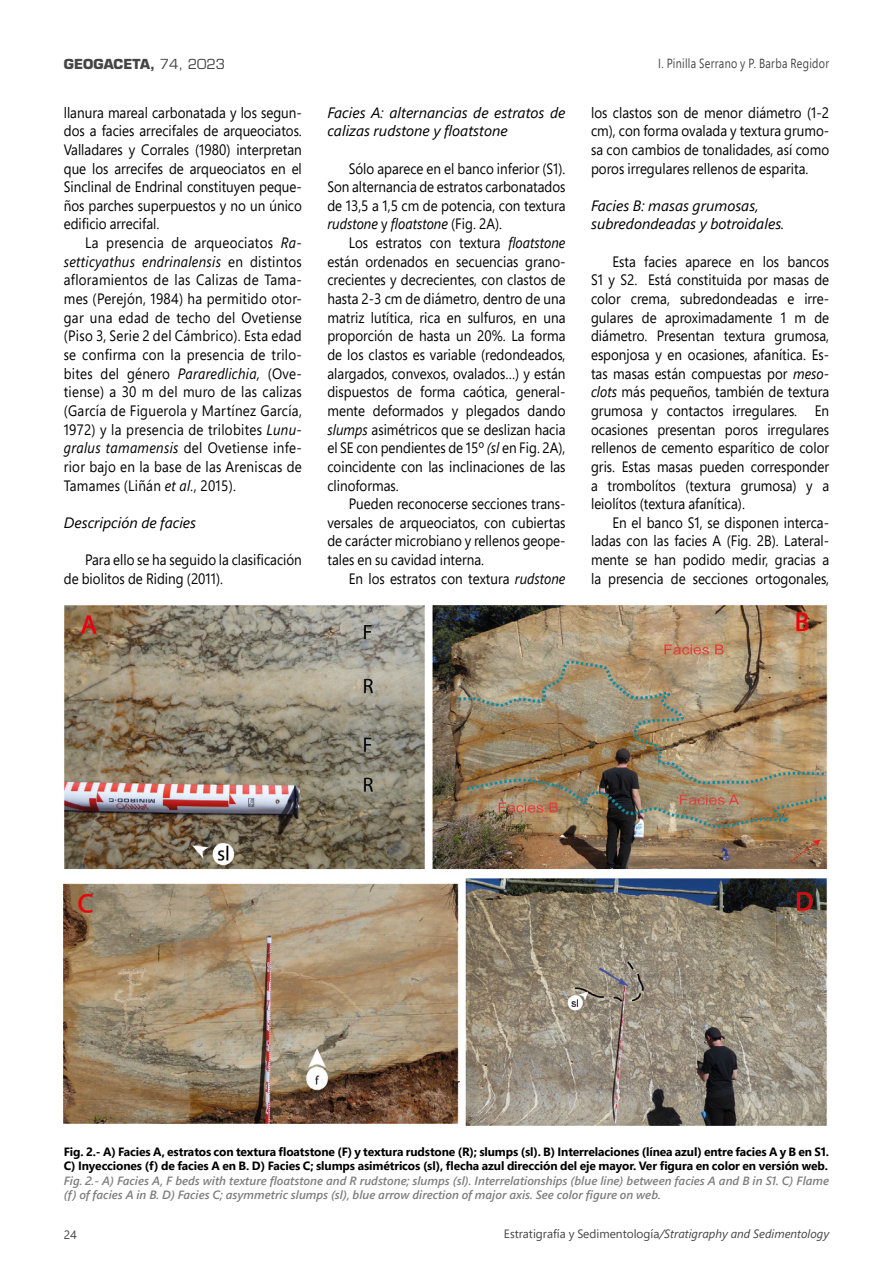
<style>
.page{position:relative;width:893px;height:1263px;background:#fff}
.page>*{position:absolute;margin:0;border:0;box-sizing:border-box;transform-origin:0 0}
.t1{font:15px/18.6px "Segoe Pro";color:#000;text-align:justify;scale:.9 1}
.t2{font:italic 15px/18.6px "Segoe Pro";color:#000}
.t3{font:700 13.5px "Eurostile LT Std";color:#464545}
.t4{font:13.2px "Segoe Pro";letter-spacing:.025em;color:#464545;scale:.82 1}
.t5{font:700 12px/14.4px "Segoe Pro";letter-spacing:-.01em;color:#000}
.t6{font:italic 600 12px/14.4px "Segoe Pro";color:#808080}
.t7{font:italic 12px "Segoe Pro";color:#464545}
.t8{font:12px "Segoe Pro";color:#464545}
.s1{font-weight:400}
.s2{font-style:italic}
.s3{font-style:normal}
</style>
<div class="page">
<img style="left:64px;top:606px;width:764px;height:520px">
<p class="t3" style="left:64px;top:56px;width:163px">GEOGACETA, <span class="s1">74, 2023</span></p>
<p class="t4" style="left:658px;top:54px;width:210px">I. Pinilla Serrano y P. Barba Regidor</p>
<p class="t1" style="left:64px;top:103px;width:266px">llanura mareal carbonatada y los segun&shy;dos a facies arrecifales de arqueociatos.<br>Valladares y Corrales (1980) interpretan que los arrecifes de arqueociatos en el Sinclinal de Endrinal constituyen peque&shy;ños parches superpuestos y no un único edificio arrecifal.</p>
<p class="t1" style="left:64px;top:233px;width:266px;text-indent:21px">La presencia de arqueociatos <span class="s2">Ra&shy;setticyathus endrinalensis</span> en distintos afloramientos de las Calizas de Tama&shy;mes (Perejón, 1984) ha permitido otor&shy;gar una edad de techo del Ovetiense (Piso 3, Serie 2 del Cámbrico). Esta edad se confirma con la presencia de trilo&shy;bites del género <span class="s2">Pararedlichia,</span> (Ove&shy;tiense) a 30 m del muro de las calizas (García de Figuerola y Martínez García, 1972) y la presencia de trilobites <span class="s2">Lunu&shy;gralus tamamensis</span> del Ovetiense infe&shy;rior bajo en la base de las Areniscas de Tamames (Liñán <span class="s2">et al.</span>, 2015).</p>
<p class="t2" style="left:64px;top:513px;width:134px">Descripción de facies</p>
<p class="t1" style="left:64px;top:550px;width:266px;text-indent:21px">Para ello se ha seguido la clasificación de biolitos de Riding (2011).</p>
<p class="t2" style="left:327px;top:103px;width:240px">Facies A: alternancias de estratos de calizas rudstone y floatstone</p>
<p class="t1" style="left:327px;top:159px;width:266px;text-indent:21px">Sólo aparece en el banco inferior (S1).<br>Son alternancia de estratos carbonatados de 13,5 a 1,5 cm de potencia, con textura <span class="s2">rudstone</span> y <span class="s2">floatstone</span> (Fig. 2A).</p>
<p class="t1" style="left:327px;top:233px;width:266px;text-indent:21px">Los estratos con textura <span class="s2">floatstone </span>están ordenados en secuencias grano&shy;crecientes y decrecientes, con clastos de hasta 2-3 cm de diámetro, dentro de una matriz lutítica, rica en sulfuros, en una proporción de hasta un 20%. La forma de los clastos es variable (redondeados, alargados, convexos, ovalados…) y están dispuestos de forma caótica, general&shy;mente deformados y plegados dando <span class="s2">slumps</span> asimétricos que se deslizan hacia el SE con pendientes de 15º <span class="s2">(sl</span> en Fig. 2A), coincidente con las inclinaciones de las clinoformas.</p>
<p class="t1" style="left:327px;top:494px;width:266px;text-indent:21px">Pueden reconocerse secciones trans&shy;versales de arqueociatos, con cubiertas de carácter microbiano y rellenos geope&shy;tales en su cavidad interna.</p>
<p class="t1" style="left:349px;top:569px;width:242px">En los estratos con textura <span class="s2">rudstone</span></p>
<p class="t1" style="left:591px;top:103px;width:266px">los clastos son de menor diámetro (1-2 cm), con forma ovalada y textura grumo&shy;sa con cambios de tonalidades, así como poros irregulares rellenos de esparita.</p>
<p class="t2" style="left:591px;top:196px;width:195px">Facies B: masas grumosas, subredondeadas y botroidales.</p>
<p class="t1" style="left:591px;top:252px;width:266px;text-indent:21px">Esta facies aparece en los bancos S1 y S2. Está constituida por masas de color crema, subredondeadas e irre&shy;gulares de aproximadamente 1 m de diámetro. Presentan textura grumosa, esponjosa y en ocasiones, afanítica. Es&shy;tas masas están compuestas por <span class="s2">meso&shy;clots</span> más pequeños, también de textura grumosa y contactos irregulares. En ocasiones presentan poros irregulares rellenos de cemento esparítico de color gris. Estas masas pueden corresponder a trombolítos (textura grumosa) y a leiolítos (textura afanítica).</p>
<p class="t1" style="left:591px;top:513px;width:266px;text-indent:21px">En el banco S1, se disponen interca&shy;ladas con las facies A (Fig. 2B). Lateral&shy;mente se han podido medir, gracias a la presencia de secciones ortogonales,</p>
<p class="t5" style="left:64px;top:1144px;width:767px">Fig. 2.- A) Facies A, estratos con textura floatstone (F) y textura rudstone (R); slumps (sl). B) Interrelaciones (línea azul) entre facies A y B en S1.<br>C) Inyecciones (f) de facies A en B. D) Facies C; slumps asimétricos (sl), flecha azul dirección del eje mayor. Ver figura en color en versión web.</p>
<p class="t6" style="left:64px;top:1173px;width:767px">Fig. 2.- A) Facies A, F beds with texture floatstone and R rudstone; slumps (sl). Interrelationships (blue line) between facies A and B in S1. C) Flame (f) of facies A in B. D) Facies C; asymmetric slumps (sl), blue arrow direction of major axis. See color figure on web.</p>
<p class="t8" style="left:64px;top:1226px;width:15px">24</p>
<p class="t7" style="left:504px;top:1225px;width:327px"><span class="s3">Estratigrafía y Sedimentología</span>/Stratigraphy and Sedimentology</p>
</div>
